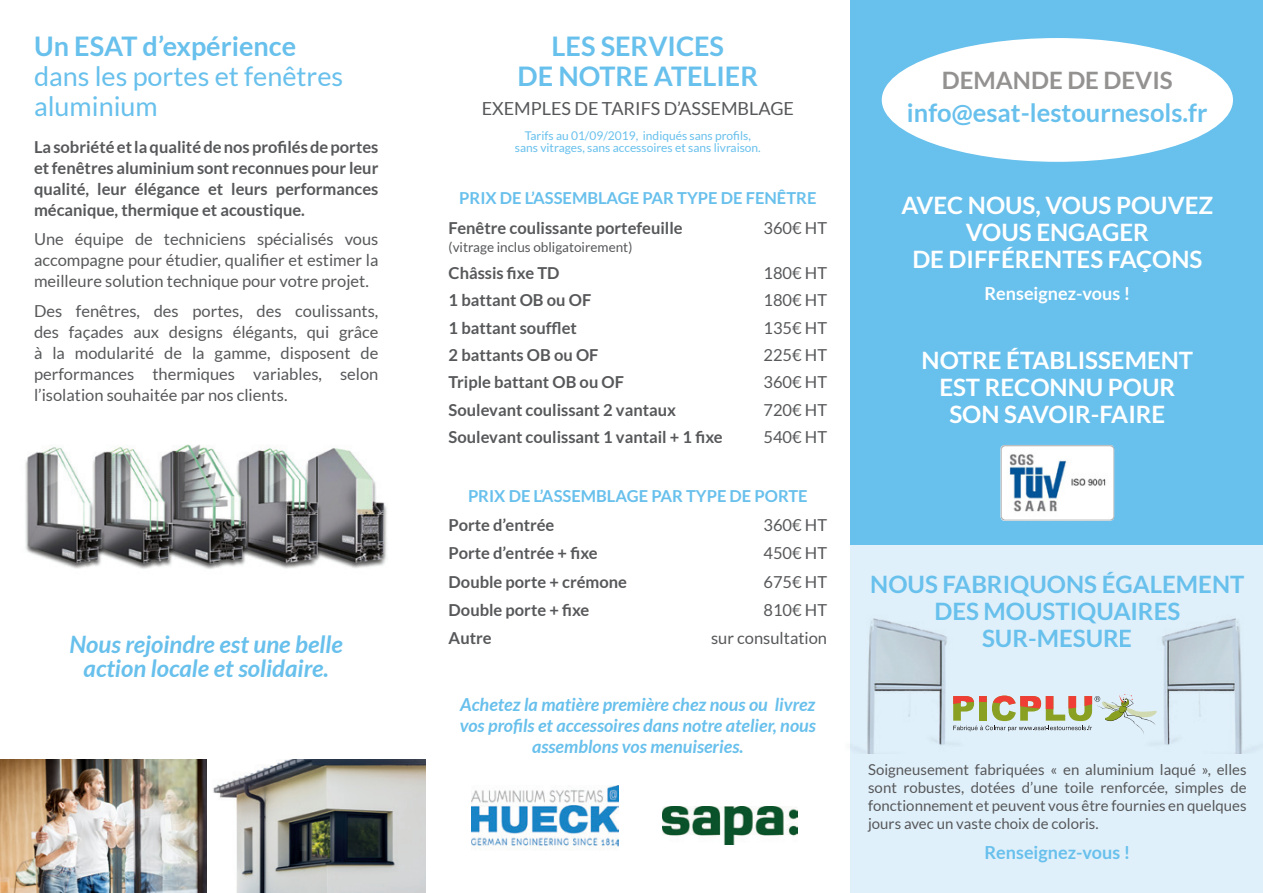
<style>
.page{position:relative;width:1263px;height:893px;background:#fff}
.page>*{position:absolute;margin:0;border:0;box-sizing:border-box;transform-origin:0 0}
.t1{font:27px/30px "Lato";color:#68c0ec}
.t2{font:700 27px/30px "Lato";color:#68c0ec;text-align:center}
.t3{font:700 25.5px "Lato";color:#68c0ec}
.t4{font:700 24px/27px "Lato";color:#fff;text-align:center}
.t5{font:700 24px/27px "Lato";color:#68c0ec;text-align:center}
.t6{font:italic 700 24px/24px "Lato";color:#68c0ec;text-align:center}
.t7{font:700 24px "Lato";color:#949191}
.t8{font:italic 700 18px/21px "Lato";color:#68c0ec;text-align:center}
.t9{font:18px "Lato";color:#57585a}
.t10{font:700 18px "Lato";color:#fff}
.t11{font:700 18px "Lato";color:#68c0ec}
.t12{font:700 16.5px/21px "Lato";color:#57585a;text-align:justify}
.t13{font:16.5px/21px "Lato";color:#57585a;text-align:justify}
.t14{font:700 16.5px "Lato";color:#68c0ec}
.t15{font:15px/18px "Lato";color:#57585a;text-align:justify}
.t16{font:13.5px "Lato";color:#57585a}
.t17{font:12px/12px "Lato";color:#68c0ec;text-align:center}
.s1{font-weight:700}
</style>
<div class="page">
<div style="left:850px;top:544px;width:413px;height:349px;background:#e0f0fa"></div>
<img style="left:0;top:759px;width:206px;height:134px">
<img style="left:25px;top:444px;width:362px;height:125px">
<img style="left:213px;top:759px;width:212px;height:134px">
<div style="left:850px;top:0;width:413px;height:544px;background:#68c0ec"></div>
<div style="left:882px;top:38px;width:351px;height:124px;background:#fff;border-radius:50%"></div>
<img style="left:1000px;top:445px;width:114px;height:76px">
<img style="left:472px;top:786px;width:146px;height:64px">
<img style="left:663px;top:806px;width:134px;height:38px">
<svg style="left:989px;top:695px;width:131px;height:37px"></svg>
<img style="left:867px;top:618px;width:122px;height:136px">
<img style="left:1120px;top:618px;width:122px;height:136px">
<p class="t1" style="left:34px;top:31px;width:311px"><span class="s1">Un ESAT d’expérience </span>dans les portes et fenêtres aluminium</p>
<p class="t12" style="left:34px;top:136px;width:346px">La sobriété et la qualité de nos profilés de portes et fenêtres aluminium sont reconnues pour leur qualité, leur élégance et leurs performances mécanique, thermique et acoustique.</p>
<p class="t13" style="left:34px;top:228px;width:346px">Une équipe de techniciens spécialisés vous accompagne pour étudier, qualifier et estimer la meilleure solution technique pour votre projet.</p>
<p class="t13" style="left:34px;top:300px;width:346px">Des fenêtres, des portes, des coulissants, des façades aux designs élégants, qui grâce à la modularité de la gamme, disposent de performances thermiques variables, selon l’isolation souhaitée par nos clients.</p>
<p class="t6" style="left:70px;top:633px;width:275px">Nous rejoindre est une belle action locale et solidaire.</p>
<p class="t2" style="left:518px;top:31px;width:242px">LES SERVICES<br>DE NOTRE ATELIER</p>
<p class="t9" style="left:482px;top:99px;width:314px">EXEMPLES DE TARIFS D’ASSEMBLAGE</p>
<p class="t17" style="left:515px;top:130px;width:247px">Tarifs au 01/09/2019, indiqués sans profils, sans vitrages, sans accessoires et sans livraison.</p>
<p class="t14" style="left:459px;top:189px;width:359px">PRIX DE L’ASSEMBLAGE PAR TYPE DE FENÊTRE</p>
<p class="t12" style="left:449px;top:217px;width:236px">Fenêtre coulissante portefeuille</p>
<p class="t13" style="left:763px;top:217px;width:65px">360€ HT</p>
<p class="t16" style="left:449px;top:239px;width:185px">(vitrage inclus obligatoirement)</p>
<p class="t12" style="left:449px;top:262px;width:112px">Châssis fixe TD</p>
<p class="t13" style="left:763px;top:262px;width:65px">180€ HT</p>
<p class="t12" style="left:449px;top:290px;width:144px">1 battant OB ou OF</p>
<p class="t13" style="left:763px;top:290px;width:65px">180€ HT</p>
<p class="t12" style="left:449px;top:317px;width:130px">1 battant soufflet</p>
<p class="t13" style="left:763px;top:317px;width:65px">135€ HT</p>
<p class="t12" style="left:449px;top:344px;width:151px">2 battants OB ou OF</p>
<p class="t13" style="left:763px;top:344px;width:65px">225€ HT</p>
<p class="t12" style="left:449px;top:372px;width:177px">Triple battant OB ou OF</p>
<p class="t13" style="left:763px;top:372px;width:65px">360€ HT</p>
<p class="t12" style="left:449px;top:399px;width:229px">Soulevant coulissant 2 vantaux</p>
<p class="t13" style="left:763px;top:399px;width:65px">720€ HT</p>
<p class="t12" style="left:449px;top:426px;width:275px">Soulevant coulissant 1 vantail + 1 fixe</p>
<p class="t13" style="left:763px;top:427px;width:65px">540€ HT</p>
<p class="t14" style="left:468px;top:486px;width:341px">PRIX DE L’ASSEMBLAGE PAR TYPE DE PORTE</p>
<p class="t12" style="left:449px;top:514px;width:107px">Porte d’entrée</p>
<p class="t13" style="left:763px;top:514px;width:65px">360€ HT</p>
<p class="t12" style="left:449px;top:543px;width:150px">Porte d’entrée + fixe</p>
<p class="t13" style="left:763px;top:543px;width:65px">450€ HT</p>
<p class="t12" style="left:449px;top:571px;width:180px">Double porte + crémone</p>
<p class="t13" style="left:763px;top:571px;width:65px">675€ HT</p>
<p class="t12" style="left:449px;top:599px;width:142px">Double porte + fixe</p>
<p class="t13" style="left:763px;top:599px;width:65px">810€ HT</p>
<p class="t12" style="left:449px;top:627px;width:45px">Autre</p>
<p class="t13" style="left:711px;top:627px;width:118px">sur consultation</p>
<p class="t8" style="left:460px;top:694px;width:358px">Achetez la matière première chez nous ou livrez vos profils et accessoires dans notre atelier, nous assemblons vos menuiseries.</p>
<p class="t7" style="left:942px;top:66px;width:232px">DEMANDE DE DEVIS</p>
<p class="t3" style="left:907px;top:98px;width:302px">info@esat-lestournesols.fr</p>
<p class="t4" style="left:901px;top:191px;width:313px">AVEC NOUS, VOUS POUVEZ<br>VOUS ENGAGER<br>DE DIFFÉRENTES FAÇONS</p>
<p class="t10" style="left:984px;top:283px;width:147px">Renseignez-vous !</p>
<p class="t4" style="left:921px;top:347px;width:273px">NOTRE ÉTABLISSEMENT</p>
<p class="t4" style="left:939px;top:374px;width:237px">EST RECONNU POUR<br>SON SAVOIR-FAIRE</p>
<p class="t5" style="left:870px;top:571px;width:376px">NOUS FABRIQUONS ÉGALEMENT<br>DES MOUSTIQUAIRES<br>SUR-MESURE</p>
<p class="t15" style="left:868px;top:761px;width:380px">Soigneusement fabriquées « en aluminium laqué », elles sont robustes, dotées d’une toile renforcée, simples de fonctionnement et peuvent vous être fournies en quelques jours avec un vaste choix de coloris.</p>
<p class="t11" style="left:984px;top:842px;width:147px">Renseignez-vous !</p>
</div>
